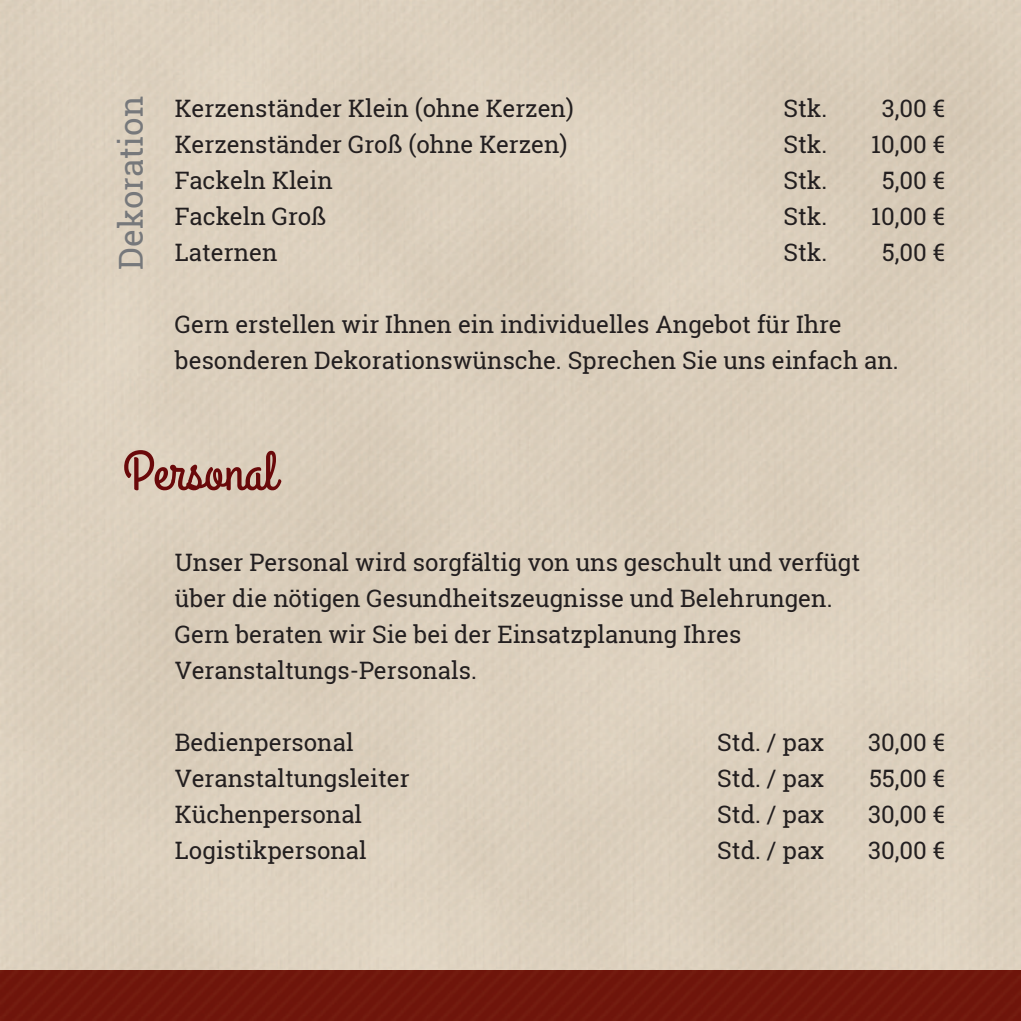
<style>
.page{position:relative;width:1021px;height:1021px;background:#fff}
.page>*{position:absolute;margin:0;border:0;box-sizing:border-box;transform-origin:0 0}
.t1{font:55.2px "Grand Hotel";color:#6a090a}
.t2{font:33px "Roboto Slab";color:#76787b}
.t3{font:24px/36px "Roboto Slab";color:#231f20}
</style>
<div class="page">
<div style="left:0;top:970px;width:1020px;height:50px;background:#70160c"></div>
<h2 class="t2" style="left:108px;top:270px;width:175px;rotate:-90deg">Dekoration</h2>
<p class="t3" style="left:175px;top:89px;width:400px">Kerzenständer Klein (ohne Kerzen)<br>Kerzenständer Groß (ohne Kerzen)<br>Fackeln Klein<br>Fackeln Groß<br>Laternen</p>
<p class="t3" style="left:783px;top:89px;width:45px;text-align:justify">Stk.<br>Stk.<br>Stk.<br>Stk.<br>Stk.</p>
<p class="t3" style="left:871px;top:89px;width:76px;text-align:center">3,00 €<br>10,00 €<br>5,00 €<br>10,00 €<br>5,00 €</p>
<p class="t3" style="left:175px;top:305px;width:725px">Gern erstellen wir Ihnen ein individuelles Angebot für Ihre besonderen Dekorationswünsche. Sprechen Sie uns einfach an.</p>
<h1 class="t1" style="left:123px;top:436px;width:155px">Personal</h1>
<p class="t3" style="left:175px;top:543px;width:686px">Unser Personal wird sorgfältig von uns geschult und verfügt über die nötigen Gesundheitszeugnisse und Belehrungen.<br>Gern beraten wir Sie bei der Einsatzplanung Ihres Veranstaltungs-Personals.</p>
<p class="t3" style="left:175px;top:723px;width:236px">Bedienpersonal<br>Veranstaltungsleiter<br>Küchenpersonal<br>Logistikpersonal</p>
<p class="t3" style="left:717px;top:723px;width:108px;text-align:justify">Std. / pax Std. / pax Std. / pax Std. / pax</p>
<p class="t3" style="left:868px;top:723px;width:79px;text-align:justify">30,00 € 55,00 € 30,00 € 30,00 €</p>
</div>
